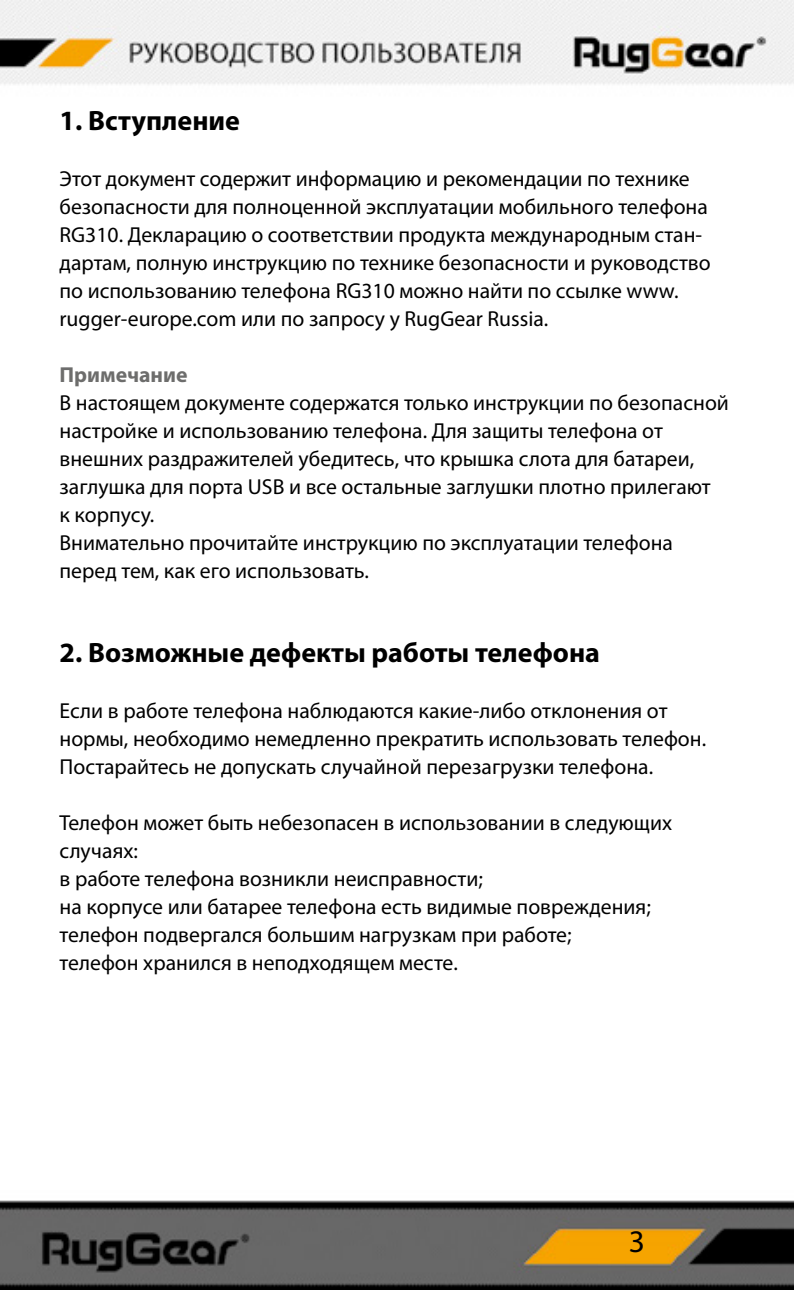
<style>
.page{position:relative;width:794px;height:1290px;background:#fff}
.page>*{position:absolute;margin:0;border:0;box-sizing:border-box;transform-origin:0 0}
.t1{font:31.5px "Myriad Pro";color:#000}
.t2{font:700 28px "Myriad Pro";color:#000}
.t3{font:21.7px/28px "Myriad Pro";color:#000}
.t4{font:700 21.7px "Myriad Pro";color:#6d6d6c}
</style>
<div class="page">
<img style="left:0;top:0;width:794px;height:1290px">
<p class="t2" style="left:60px;top:102px;width:182px">1. Вступление</p>
<p class="t3" style="left:60px;top:165px;width:652px">Этот документ содержит информацию и рекомендации по технике безопасности для полноценной эксплуатации мобильного телефона RG310. Декларацию о соответствии продукта международным стан&shy;дартам, полную инструкцию по технике безопасности и руководство по использованию телефона RG310 можно найти по ссылке www. rugger-europe.com или по запросу у RugGear Russia.</p>
<p class="t4" style="left:60px;top:361px;width:129px">Примечание</p>
<p class="t3" style="left:60px;top:389px;width:671px">В настоящем документе содержатся только инструкции по безопасной настройке и использованию телефона. Для защиты телефона от внешних раздражителей убедитесь, что крышка слота для батареи, заглушка для порта USB и все остальные заглушки плотно прилегают<br>к корпусу.<br>Внимательно прочитайте инструкцию по эксплуатации телефона перед тем, как его использовать.</p>
<p class="t2" style="left:60px;top:634px;width:542px">2. Возможные дефекты работы телефона</p>
<p class="t3" style="left:60px;top:697px;width:648px">Если в работе телефона наблюдаются какие-либо отклонения от нормы, необходимо немедленно прекратить использовать телефон.<br>Постарайтесь не допускать случайной перезагрузки телефона.</p>
<p class="t3" style="left:60px;top:809px;width:614px">Телефон может быть небезопасен в использовании в следующих случаях:<br>в работе телефона возникли неисправности;<br>на корпусе или батарее телефона есть видимые повреждения; телефон подвергался большим нагрузкам при работе;<br>телефон хранился в неподходящем месте.</p>
<h1 class="t1" style="left:629px;top:1222px;width:18px">3</h1>
</div>
